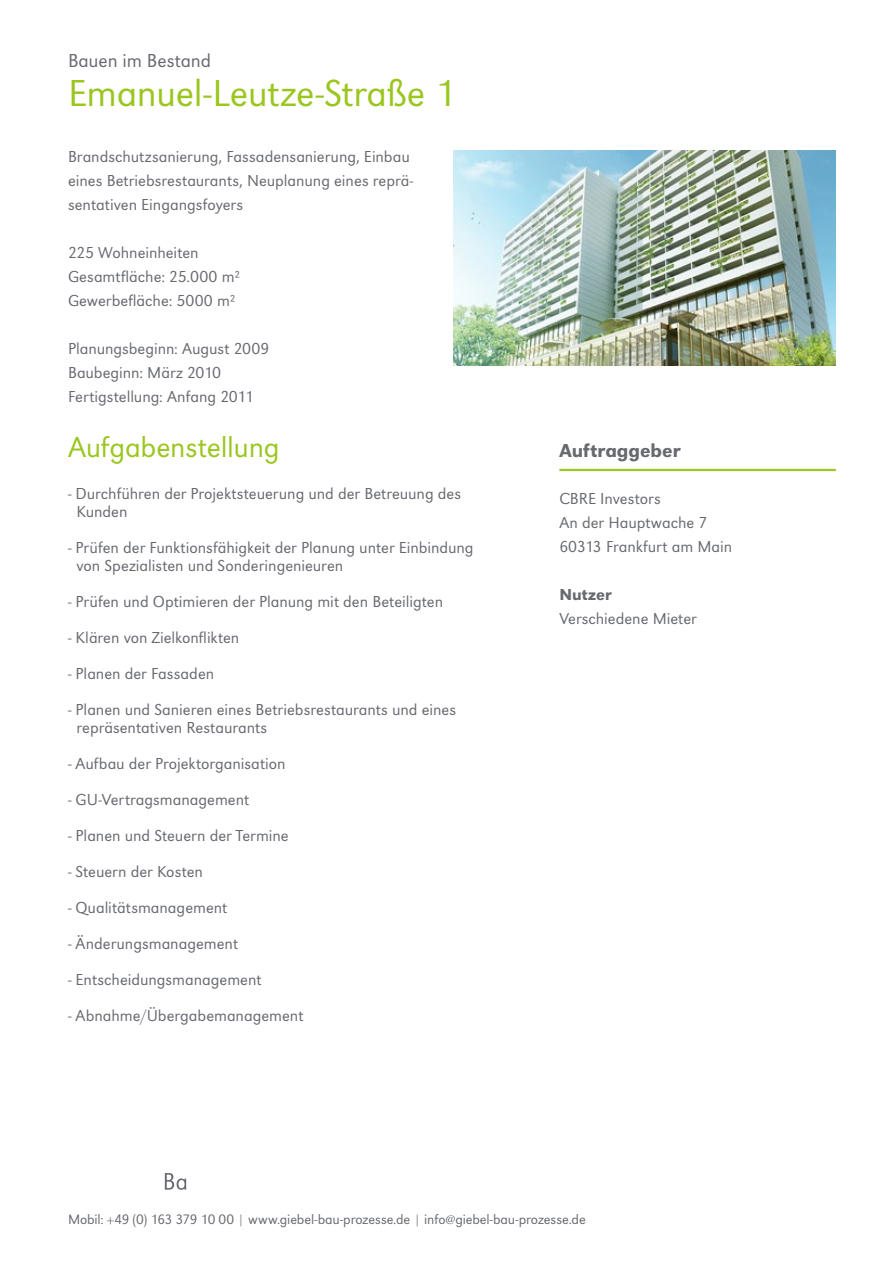
<style>
.page{position:relative;width:893px;height:1263px;background:#fff}
.page>*{position:absolute;margin:0;border:0;box-sizing:border-box;transform-origin:0 0}
.t1{font:300 39px "URW Grotesk";letter-spacing:-.01em;color:#9ac61e}
.t2{font:300 30px "URW Grotesk";letter-spacing:-.01em;color:#9ac61e}
.t3{font:300 19.5px "URW Grotesk";letter-spacing:-.005em;color:#66696f}
.t4{font:500 19.5px "URW Grotesk";color:#66696f}
.t5{font:300 16.5px/24px "URW Grotesk";color:#66696f}
.t6{font:500 16.5px "URW Grotesk";letter-spacing:.005em;color:#66696f}
.t7{font:300 14.25px "URW Grotesk";letter-spacing:-.01em;color:#66696f}
</style>
<div class="page">
<svg style="left:165px;top:1173px;width:21px;height:17px"></svg>
<hr style="left:559px;top:469px;width:277px;height:2px;background:#9ac61e">
<img style="left:453px;top:150px;width:383px;height:215px">
<p class="t3" style="left:68px;top:49px;width:145px">Bauen im Bestand</p>
<h1 class="t1" style="left:68px;top:71px;width:390px">Emanuel-Leutze-Straße 1</h1>
<p class="t5" style="left:68px;top:145px;width:347px">Brandschutzsanierung, Fassadensanierung, Einbau eines Betriebsrestaurants, Neuplanung eines reprä&shy;sentativen Eingangsfoyers</p>
<p class="t5" style="left:68px;top:241px;width:174px">225 Wohneinheiten<br>Gesamtfläche: 25.000 m²<br>Gewerbefläche: 5000 m²</p>
<p class="t5" style="left:68px;top:337px;width:203px">Planungsbeginn: August 2009<br>Baubeginn: März 2010<br>Fertigstellung: Anfang 2011</p>
<h2 class="t2" style="left:68px;top:430px;width:213px">Aufgabenstellung</h2>
<p class="t5" style="left:77px;top:484px;width:386px;line-height:18px;text-indent:-8px">- Durchführen der Projektsteuerung und der Betreuung des<br>Kunden</p>
<p class="t5" style="left:77px;top:538px;width:399px;line-height:18px;text-indent:-8px">- Prüfen der Funktionsfähigkeit der Planung unter Einbindung von Spezialisten und Sonderingenieuren</p>
<p class="t5" style="left:68px;top:589px;width:377px">- Prüfen und Optimieren der Planung mit den Beteiligten</p>
<p class="t5" style="left:68px;top:625px;width:173px">- Klären von Zielkonflikten</p>
<p class="t5" style="left:68px;top:661px;width:148px">- Planen der Fassaden</p>
<p class="t5" style="left:77px;top:700px;width:381px;line-height:18px;text-indent:-8px">- Planen und Sanieren eines Betriebsrestaurants und eines repräsentativen Restaurants</p>
<p class="t5" style="left:68px;top:751px;width:219px">- Aufbau der Projektorganisation</p>
<p class="t5" style="left:68px;top:787px;width:183px">- GU-Vertragsmanagement</p>
<p class="t5" style="left:68px;top:823px;width:222px">- Planen und Steuern der Termine</p>
<p class="t5" style="left:68px;top:859px;width:137px">- Steuern der Kosten</p>
<p class="t5" style="left:68px;top:895px;width:161px">- Qualitätsmanagement</p>
<p class="t5" style="left:68px;top:932px;width:172px">- Änderungsmanagement</p>
<p class="t5" style="left:68px;top:968px;width:195px">- Entscheidungsmanagement</p>
<p class="t5" style="left:68px;top:1004px;width:237px">- Abnahme/Übergabemanagement</p>
<p class="t4" style="left:559px;top:439px;width:123px">Auftraggeber</p>
<p class="t5" style="left:559px;top:487px;width:174px">CBRE Investors<br>An der Hauptwache 7<br>60313 Frankfurt am Main</p>
<p class="t6" style="left:559px;top:585px;width:54px">Nutzer</p>
<p class="t5" style="left:559px;top:607px;width:139px">Verschiedene Mieter</p>
<p class="t7" style="left:68px;top:1211px;width:519px">Mobil: +49 (0) 163 379 10 00 | www.giebel-bau-prozesse.de | info@giebel-bau-prozesse.de</p>
</div>
